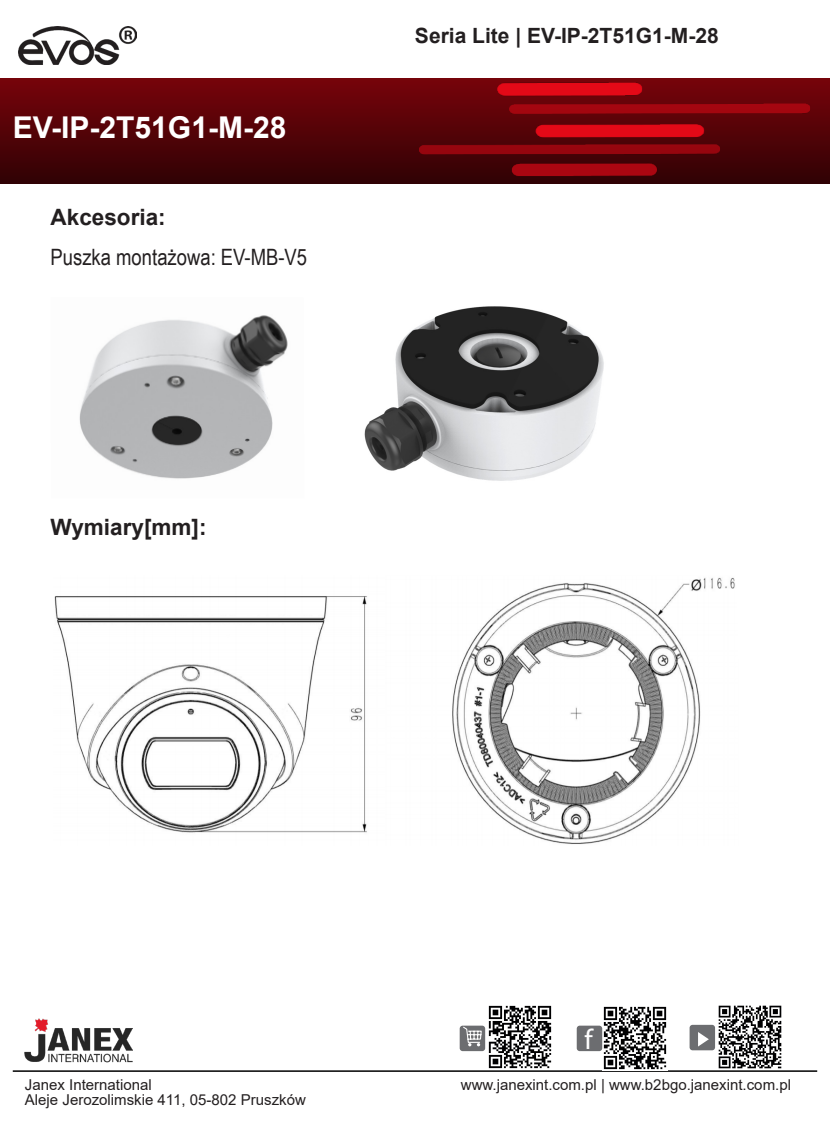
<style>
.page{position:relative;width:830px;height:1136px;background:#fff}
.page>*{position:absolute;margin:0;border:0;box-sizing:border-box;transform-origin:0 0}
.t1{font:700 30px "Arial";color:#fff}
.t2{font:28.5px "Myriad Pro";color:#fff}
.t3{font:22.5px "Arial Narrow";color:#231f20}
.t4{font:700 22.5px "Arial";color:#231f20}
.t5{font:700 21px "Arial";color:#231f20}
.t6{font:15px/15px "Arial";color:#231f20}
</style>
<div class="page">
<img style="left:0;top:78px;width:829px;height:106px">
<hr style="left:13px;top:1070px;width:803px;height:1px;background:#000001">
<img style="left:25px;top:1018px;width:108px;height:45px">
<img style="left:419px;top:83px;width:391px;height:101px">
<img style="left:488px;top:1005px;width:64px;height:64px">
<img style="left:602px;top:1006px;width:65px;height:64px">
<img style="left:718px;top:1005px;width:63px;height:64px">
<div style="left:576px;top:1025px;width:26px;height:25px;background:#6c6d70;border-radius:3px"></div>
<div style="left:459px;top:1025px;width:26px;height:25px;background:#6c6d70;border-radius:3px"></div>
<div style="left:689px;top:1024px;width:25px;height:26px;background:#6c6d70;border-radius:3px"></div>
<svg style="left:698px;top:1032px;width:10px;height:14px"></svg>
<svg style="left:462px;top:1025px;width:20px;height:21px"></svg>
<img style="left:54px;top:577px;width:681px;height:267px">
<img style="left:79px;top:315px;width:209px;height:164px">
<img style="left:364px;top:306px;width:240px;height:175px">
<img style="left:19px;top:26px;width:118px;height:39px">
<h1 class="t1" style="left:13px;top:106px;width:275px">EV-IP-2T51G1-M-28</h1>
<h3 class="t4" style="left:51px;top:201px;width:117px">Akcesoria:</h3>
<h3 class="t3" style="left:51px;top:241px;width:258px">Puszka montażowa: EV-MB-V5</h3>
<h3 class="t4" style="left:51px;top:511px;width:157px">Wymiary[mm]:</h3>
<h3 class="t5" style="left:415px;top:21px;width:305px">Seria Lite | EV-IP-2T51G1-M-28</h3>
<h2 class="t2" style="left:584px;top:1021px;width:10px">f</h2>
<p class="t6" style="left:25px;top:1076px;width:282px">Janex International<br>Aleje Jerozolimskie 411, 05-802 Pruszków</p>
<p class="t6" style="left:460px;top:1076px;width:331px">www.janexint.com.pl | www.b2bgo.janexint.com.pl</p>
</div>
